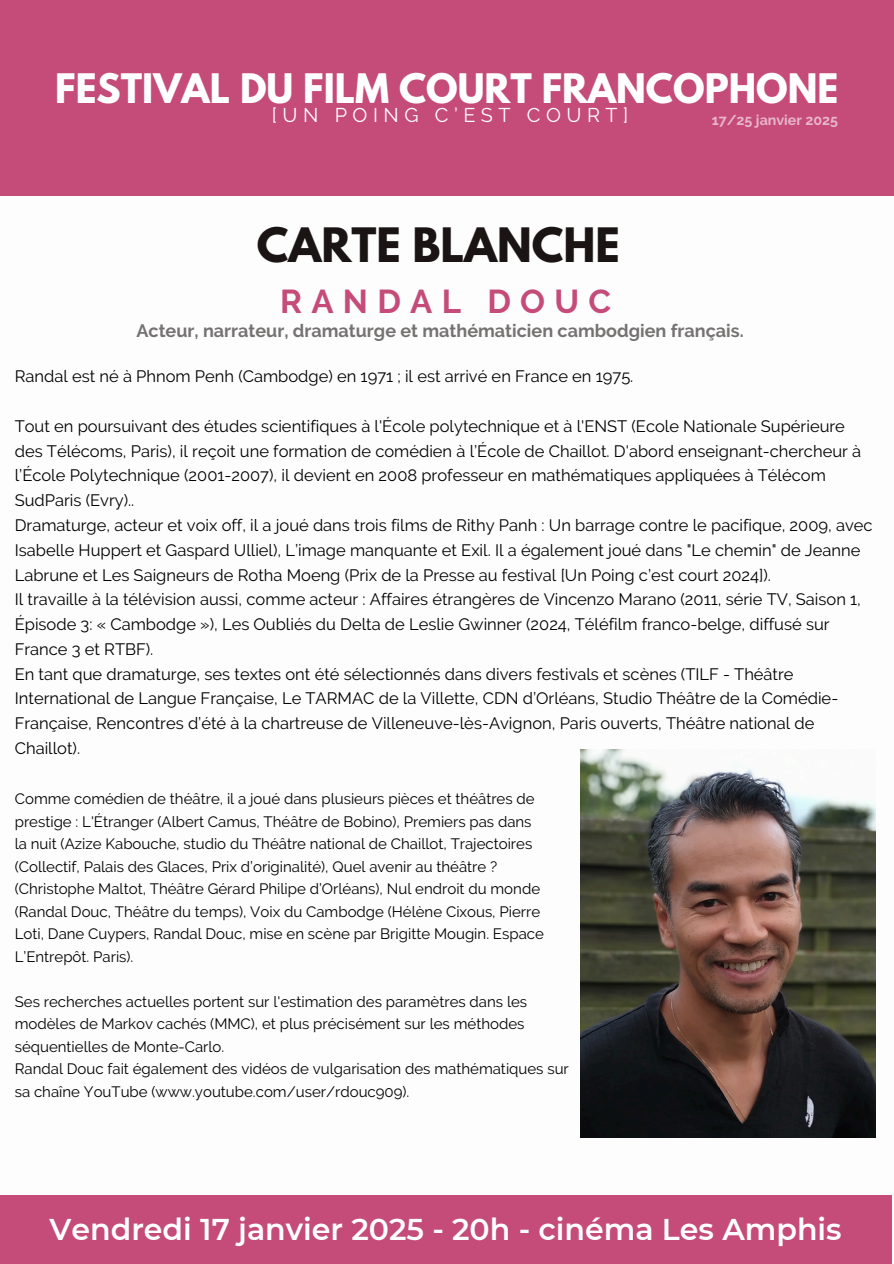
<style>
.page{position:relative;width:894px;height:1264px;background:#fff}
.page>*{position:absolute;margin:0;border:0;box-sizing:border-box;transform-origin:0 0}
.t1{font:700 42px "League Spartan";color:#1a1514}
.t2{font:700 36px "League Spartan";color:#fff}
.t3{font:700 33px "Raleway";letter-spacing:.28em;color:#c54b79}
.t4{font:600 30px "Montserrat";color:#fff}
.t5{font:19.8px "Raleway";letter-spacing:.28em;color:#fff}
.t6{font:700 18px "Raleway";color:#1a1514}
.t7{font:16.5px/24.8px "Raleway";color:#000}
.t8{font:15px/22.5px "Raleway";color:#000}
.t9{font:700 14.25px "Raleway";color:#fff}
</style>
<div class="page">
<div style="left:0;top:0;width:893px;height:195px;background:#c54b79"></div>
<img style="left:580px;top:749px;width:295px;height:388px">
<div style="left:0;top:1195px;width:891px;height:68px;background:#c54b79"></div>
<h4 class="t2" style="left:55px;top:71px;width:784px">FESTIVAL DU FILM COURT FRANCOPHONE</h4>
<p class="t5" style="left:272px;top:103px;width:358px">[UN POING C’EST COURT]</p>
<p class="t9" style="left:711px;top:111px;width:128px">17/25 janvier 2025</p>
<h1 class="t1" style="left:257px;top:224px;width:364px">CARTE BLANCHE</h1>
<h2 class="t3" style="left:280px;top:281px;width:332px">RANDAL DOUC</h2>
<p class="t6" style="left:136px;top:320px;width:608px">Acteur, narrateur, dramaturge et mathématicien cambodgien français.</p>
<h5 class="t7" style="left:15px;top:364px;width:620px">Randal est né à Phnom Penh (Cambodge) en 1971 ; il est arrivé en France en 1975.</h5>
<h6 class="t7" style="left:15px;top:414px;width:859px">Tout en poursuivant des études scientifiques à l'École polytechnique et à l'ENST (Ecole Nationale Supérieure des Télécoms, Paris), il reçoit une formation de comédien à l’École de Chaillot. D'abord enseignant-chercheur à l’École Polytechnique (2001-2007), il devient en 2008 professeur en mathématiques appliquées à Télécom SudParis (Evry)..<br>Dramaturge, acteur et voix off, il a joué dans trois films de Rithy Panh : Un barrage contre le pacifique, 2009, avec Isabelle Huppert et Gaspard Ulliel), L’image manquante et Exil. Il a également joué dans "Le chemin" de Jeanne Labrune et Les Saigneurs de Rotha Moeng (Prix de la Presse au festival [Un Poing c’est court 2024]).<br>Il travaille à la télévision aussi, comme acteur : Affaires étrangères de Vincenzo Marano (2011, série TV, Saison 1, Épisode 3: « Cambodge »), Les Oubliés du Delta de Leslie Gwinner (2024, Téléfilm franco-belge, diffusé sur France 3 et RTBF).<br>En tant que dramaturge, ses textes ont été sélectionnés dans divers festivals et scènes (TILF - Théâtre International de Langue Française, Le TARMAC de la Villette, CDN d’Orléans, Studio Théâtre de la Comédie-Française, Rencontres d’été à la chartreuse de Villeneuve-lès-Avignon, Paris ouverts, Théâtre national de Chaillot).</h6>
<p class="t8" style="left:15px;top:787px;width:530px">Comme comédien de théâtre, il a joué dans plusieurs pièces et théâtres de prestige : L'Étranger (Albert Camus, Théâtre de Bobino), Premiers pas dans la nuit (Azize Kabouche, studio du Théâtre national de Chaillot, Trajectoires (Collectif, Palais des Glaces, Prix d’originalité), Quel avenir au théâtre ? (Christophe Maltot, Théâtre Gérard Philipe d’Orléans), Nul endroit du monde (Randal Douc, Théâtre du temps), Voix du Cambodge (Hélène Cixous, Pierre Loti, Dane Cuypers, Randal Douc, mise en scène par Brigitte Mougin. Espace L’Entrepôt. Paris).</p>
<h2 class="t8" style="left:15px;top:990px;width:555px">Ses recherches actuelles portent sur l'estimation des paramètres dans les modèles de Markov cachés (MMC), et plus précisément sur les méthodes séquentielles de Monte-Carlo.<br>Randal Douc fait également des vidéos de vulgarisation des mathématiques sur sa chaîne YouTube (www.youtube.com/user/rdouc909).</h2>
<h6 class="t4" style="left:50px;top:1210px;width:793px">Vendredi 17 janvier 2025 - 20h - cinéma Les Amphis</h6>
</div>
